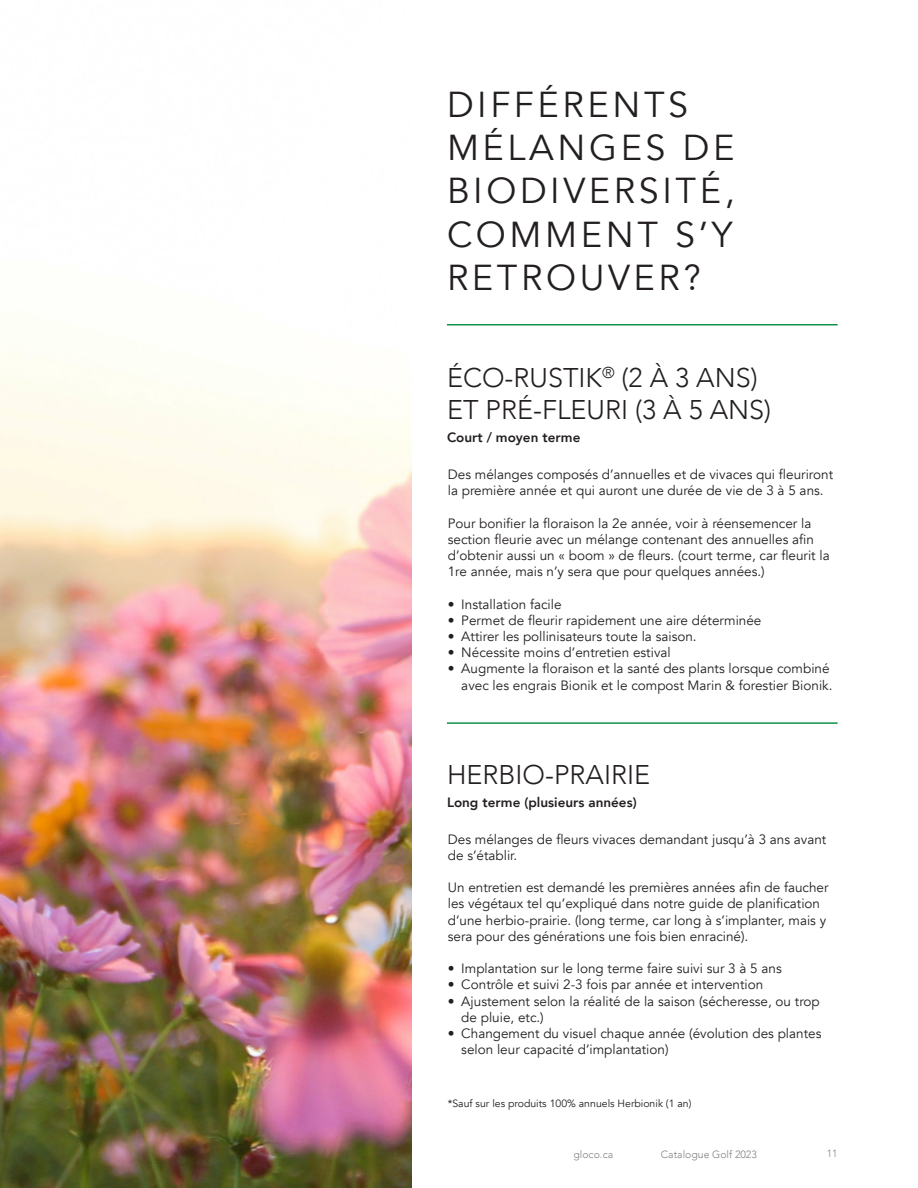
<style>
.page{position:relative;width:918px;height:1188px;background:#fff}
.page>*{position:absolute;margin:0;border:0;box-sizing:border-box;transform-origin:0 0}
.t1{font:36px/43.2px "Avenir";letter-spacing:.1em;color:#231f20}
.t2{font:300 27px/32.4px "Avenir";color:#231f20}
.t3{font:13.5px/16.2px "Avenir";color:#231f20}
.t4{font:800 13.5px "Avenir";color:#231f20}
.t5{font:10.5px "Avenir";color:#231f20}
.t6{font:300 10.5px "Avenir";color:#808285}
</style>
<div class="page">
<hr style="left:447px;top:324px;width:391px;height:2px;background:#0d9344">
<hr style="left:447px;top:722px;width:391px;height:2px;background:#0d9344">
<img style="left:0;top:311px;width:412px;height:877px">
<p class="t1" style="left:447px;top:84px;width:289px">DIFFÉRENTS<br>MÉLANGES DE<br>BIODIVERSITÉ,<br>COMMENT S’Y<br>RETROUVER?</p>
<p class="t2" style="left:447px;top:361px;width:326px">ÉCO-RUSTIK<sup>®</sup> (2 À 3 ANS)<br>ET PRÉ-FLEURI (3 À 5 ANS)</p>
<p class="t4" style="left:447px;top:427px;width:135px">Court / moyen terme</p>
<p class="t3" style="left:448px;top:467px;width:387px">Des mélanges composés d’annuelles et de vivaces qui fleuriront la première année et qui auront une durée de vie de 3 à 5 ans.</p>
<p class="t3" style="left:448px;top:515px;width:383px">Pour bonifier la floraison la 2e année, voir à réensemencer la section fleurie avec un mélange contenant des annuelles afin d’obtenir aussi un « boom » de fleurs. (court terme, car fleurit la 1re année, mais n’y sera que pour quelques années.)</p>
<p class="t3" style="left:448px;top:596px;width:115px">• Installation facile</p>
<p class="t3" style="left:448px;top:612px;width:315px">• Permet de fleurir rapidement une aire déterminée</p>
<p class="t3" style="left:448px;top:629px;width:250px">• Attirer les pollinisateurs toute la saison.</p>
<p class="t3" style="left:448px;top:645px;width:224px">• Nécessite moins d’entretien estival</p>
<p class="t3" style="left:448px;top:661px;width:386px;text-align:right">• Augmente la floraison et la santé des plants lorsque combiné avec les engrais Bionik et le compost Marin &amp; forestier Bionik.</p>
<p class="t2" style="left:447px;top:758px;width:205px">HERBIO-PRAIRIE</p>
<p class="t4" style="left:447px;top:791px;width:191px">Long terme (plusieurs années)</p>
<p class="t3" style="left:448px;top:831px;width:380px">Des mélanges de fleurs vivaces demandant jusqu’à 3 ans avant de s’établir.</p>
<p class="t3" style="left:448px;top:880px;width:382px">Un entretien est demandé les premières années afin de faucher les végétaux tel qu’expliqué dans notre guide de planification d’une herbio-prairie. (long terme, car long à s’implanter, mais y sera pour des générations une fois bien enraciné).</p>
<p class="t3" style="left:448px;top:961px;width:336px">• Implantation sur le long terme faire suivi sur 3 à 5 ans</p>
<p class="t3" style="left:448px;top:977px;width:317px">• Contrôle et suivi 2-3 fois par année et intervention</p>
<p class="t3" style="left:461px;top:993px;width:360px;text-indent:-14px">• Ajustement selon la réalité de la saison (sécheresse, ou trop de pluie, etc.)</p>
<p class="t3" style="left:461px;top:1025px;width:362px;text-indent:-14px">• Changement du visuel chaque année (évolution des plantes selon leur capacité d’implantation)</p>
<p class="t5" style="left:448px;top:1097px;width:245px">*Sauf sur les produits 100% annuels Herbionik (1 an)</p>
<p class="t6" style="left:573px;top:1148px;width:41px">gloco.ca</p>
<p class="t6" style="left:661px;top:1148px;width:97px">Catalogue Golf 2023</p>
<p class="t6" style="left:827px;top:1148px;width:12px">11</p>
</div>
